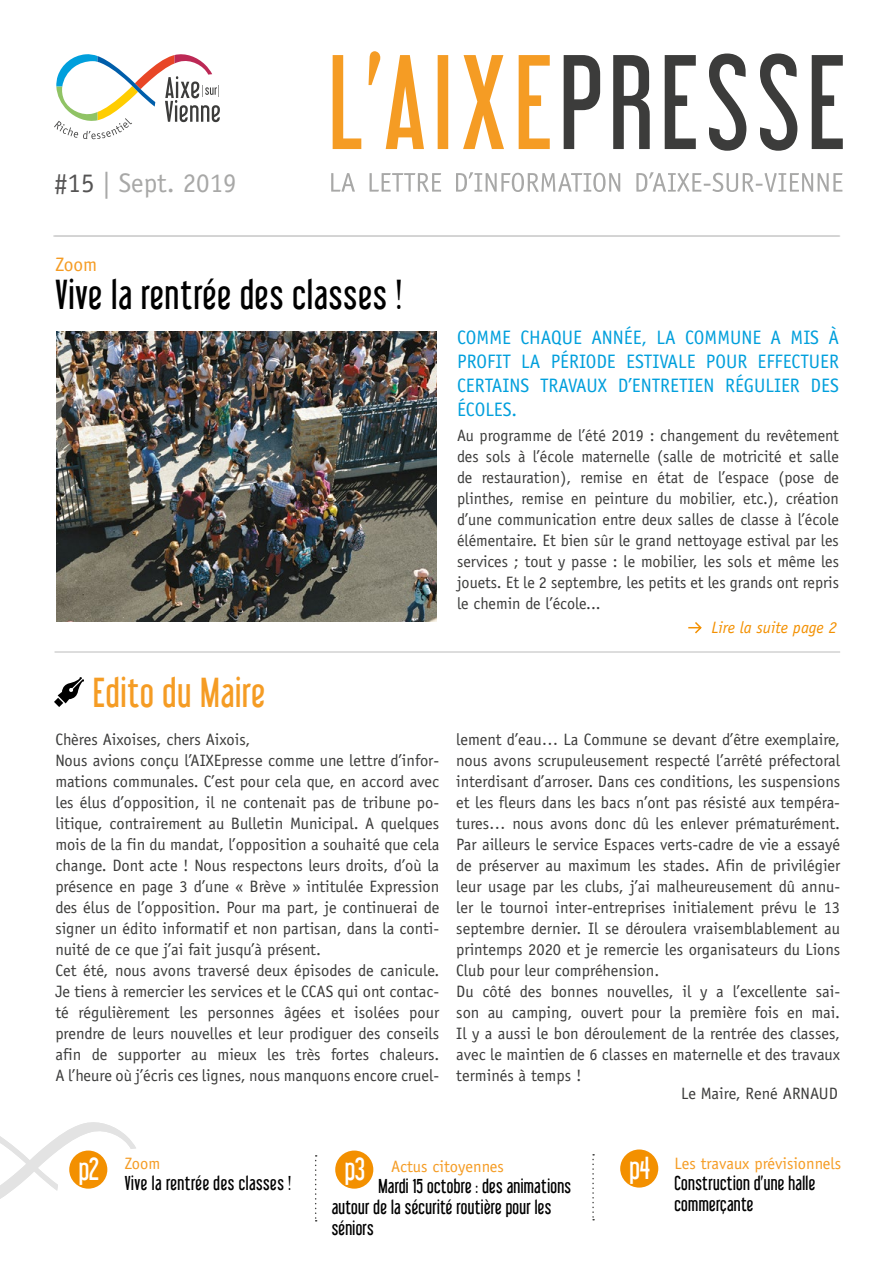
<style>
.page{position:relative;width:893px;height:1263px;background:#fff}
.page>*{position:absolute;margin:0;border:0;box-sizing:border-box;transform-origin:0 0}
.t1{font:37.5px "Libel Suit";letter-spacing:.03em;color:#000}
.t2{font:37.5px "Libel Suit";letter-spacing:.03em;color:#f59c24}
.t3{font:28.5px "Libel Suit";color:#fff}
.t4{font:27px "Officina Sans Std";color:#a8a8a7}
.t5{font:19.5px/24px "Officina Sans Std";color:#009fdc;text-align:justify}
.t6{font:19.5px "Officina Sans Std";color:#f59c24}
.t7{font:18px/21px "Libel Suit";letter-spacing:.02em;color:#000}
.t8{font:16.5px/21px "Officina Sans Std";color:#3c3c3b}
.t9{font:16.5px "Officina Sans Std";color:#f59c24}
.t10{font:16.5px "Officina Sans";color:#3c3c3b}
.t11{font:italic 16.5px "Officina Sans";color:#f39000}
.s1{color:#555454}
.s2{font-family:"Libel Suit";font-size:28.5px;color:#fff}
</style>
<div class="page">
<svg style="left:54px;top:677px;width:30px;height:30px"></svg>
<svg style="left:688px;top:622px;width:14px;height:12px"></svg>
<div style="left:335px;top:1150px;width:38px;height:39px;background:#f39000;border-radius:50%"></div>
<div style="left:620px;top:1149px;width:38px;height:38px;background:#f39000;border-radius:50%"></div>
<svg style="left:315px;top:1155px;width:2px;height:66px"></svg>
<svg style="left:592px;top:1154px;width:2px;height:66px"></svg>
<hr style="left:55px;top:651px;width:785px;height:2px;background:#d2d2d2">
<hr style="left:55px;top:235px;width:785px;height:2px;background:#d2d2d2">
<img style="left:57px;top:332px;width:380px;height:290px">
<svg style="left:54px;top:54px;width:166px;height:85px"></svg>
<svg style="left:564px;top:54px;width:279px;height:97px"></svg>
<svg style="left:333px;top:51px;width:217px;height:98px"></svg>
<svg style="left:331px;top:172px;width:511px;height:20px"></svg>
<hr style="left:53px;top:235px;width:786px;height:2px;background:#d2d2d2">
<svg style="left:0;top:1122px;width:136px;height:77px"></svg>
<h3 class="t4" style="left:54px;top:167px;width:184px"><span class="s1">#15</span> | Sept. 2019</h3>
<p class="t6" style="left:55px;top:253px;width:43px">Zoom</p>
<h1 class="t1" style="left:55px;top:272px;width:348px">Vive la rentrée des classes !</h1>
<h1 class="t2" style="left:93px;top:670px;width:173px">Edito du Maire</h1>
<p class="t5" style="left:457px;top:325px;width:383px">COMME CHAQUE ANNÉE, LA COMMUNE A MIS À PROFIT LA PÉRIODE ESTIVALE POUR EFFECTUER CERTAINS TRAVAUX D’ENTRETIEN RÉGULIER DES ÉCOLES.</p>
<p class="t8" style="left:457px;top:425px;width:383px;text-align:justify">Au programme de l’été 2019 : changement du revêtement des sols à l’école maternelle (salle de motricité et salle de restauration), remise en état de l’espace (pose de plinthes, remise en peinture du mobilier, etc.), création d’une communication entre deux salles de classe à l’école élémentaire. Et bien sûr le grand nettoyage estival par les services ; tout y passe : le mobilier, les sols et même les jouets. Et le 2 septembre, les petits et les grands ont repris le chemin de l’école...</p>
<p class="t11" style="left:712px;top:618px;width:127px">Lire la suite page 2</p>
<p class="t8" style="left:55px;top:728px;width:385px">Chères Aixoises, chers Aixois,<br>Nous avions conçu l’AIXEpresse comme une lettre d’infor&shy;mations communales. C’est pour cela que, en accord avec les élus d’opposition, il ne contenait pas de tribune po&shy;litique, contrairement au Bulletin Municipal. A quelques mois de la fin du mandat, l’opposition a souhaité que cela change. Dont acte ! Nous respectons leurs droits, d’où la présence en page 3 d’une « Brève » intitulée Expression des élus de l’opposition. Pour ma part, je continuerai de signer un édito informatif et non partisan, dans la conti&shy;nuité de ce que j’ai fait jusqu’à présent.<br>Cet été, nous avons traversé deux épisodes de canicule.<br>Je tiens à remercier les services et le CCAS qui ont contac&shy;té régulièrement les personnes âgées et isolées pour prendre de leurs nouvelles et leur prodiguer des conseils afin de supporter au mieux les très fortes chaleurs.<br>A l’heure où j’écris ces lignes, nous manquons encore cruel-</p>
<p class="t8" style="left:456px;top:729px;width:385px">lement d’eau… La Commune se devant d’être exemplaire, nous avons scrupuleusement respecté l’arrêté préfectoral interdisant d’arroser. Dans ces conditions, les suspensions et les fleurs dans les bacs n’ont pas résisté aux tempéra&shy;tures… nous avons donc dû les enlever prématurément.<br>Par ailleurs le service Espaces verts-cadre de vie a essayé de préserver au maximum les stades. Afin de privilégier leur usage par les clubs, j’ai malheureusement dû annu&shy;ler le tournoi inter-entreprises initialement prévu le 13 septembre dernier. Il se déroulera vraisemblablement au printemps 2020 et je remercie les organisateurs du Lions Club pour leur compréhension.<br>Du côté des bonnes nouvelles, il y a l’excellente sai&shy;son au camping, ouvert pour la première fois en mai.<br>Il y a aussi le bon déroulement de la rentrée des classes, avec le maintien de 6 classes en maternelle et des travaux terminés à temps !</p>
<p class="t10" style="left:681px;top:1084px;width:158px">Le Maire, René ARNAUD</p>
<h2 class="t3" style="left:79px;top:1152px;width:22px">p2</h2>
<h2 class="t3" style="left:345px;top:1152px;width:22px">p3</h2>
<p class="t9" style="left:630px;top:1153px;width:213px"><span class="s2">p4</span> Les travaux prévisionnels</p>
<p class="t9" style="left:125px;top:1154px;width:37px">Zoom</p>
<p class="t7" style="left:125px;top:1173px;width:168px">Vive la rentrée des classes !</p>
<p class="t9" style="left:391px;top:1157px;width:114px">Actus citoyennes</p>
<p class="t7" style="left:332px;top:1175px;width:241px;text-indent:47px">Mardi 15 octobre : des animations autour de la sécurité routière pour les séniors</p>
<p class="t7" style="left:674px;top:1172px;width:142px">Construction d’une halle commerçante</p>
</div>
